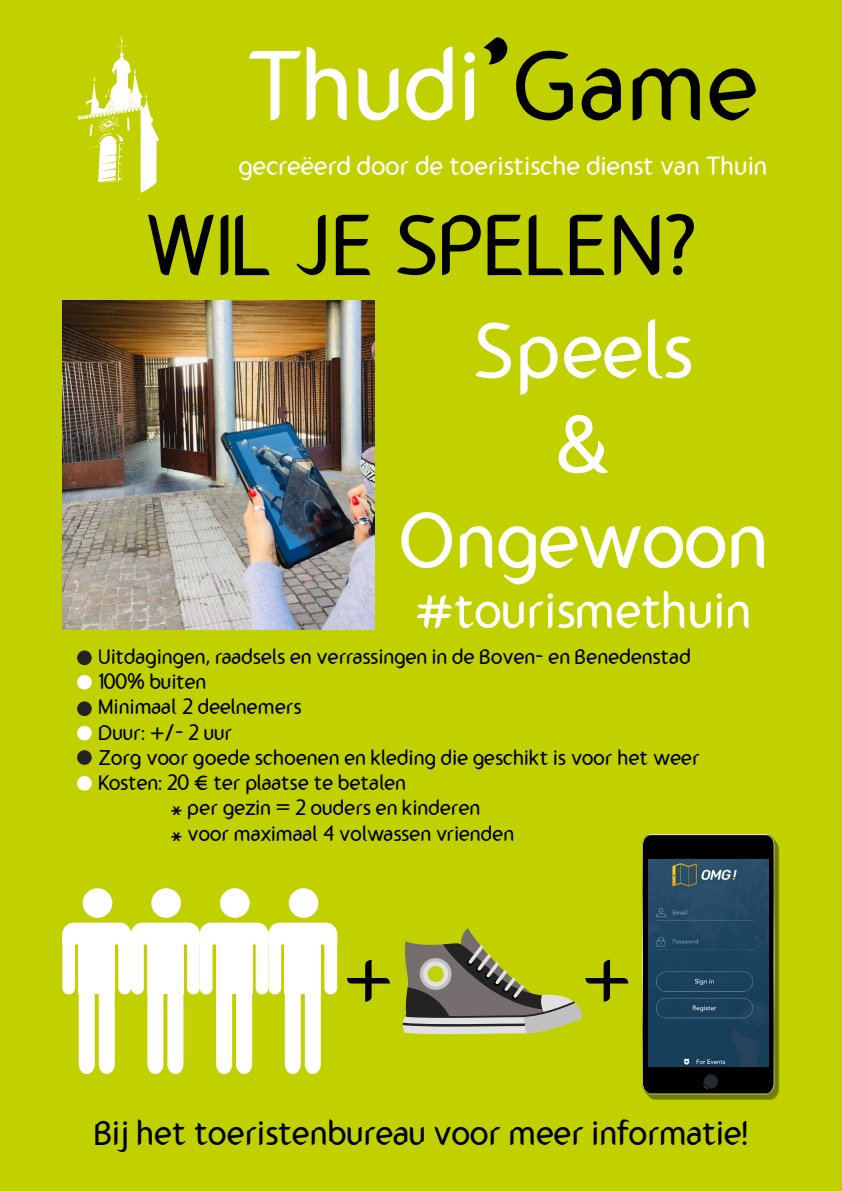
<style>
.page{position:relative;width:842px;height:1191px;background:#c1d100}
.page>*{position:absolute;margin:0;border:0;box-sizing:border-box;transform-origin:0 0}
.t1{font:98px "Gumela";letter-spacing:.04em;color:#fff}
.t2{font:85px "Gumela";color:#000}
.t3{font:79px/94.8px "Gumela";letter-spacing:.01em;color:#fff;text-align:center}
.t4{font:70px "Gumela";color:#000}
.t5{font:50px "Gumela";letter-spacing:.03em;color:#fff}
.t6{font:34px "Gumela";letter-spacing:.02em;color:#000}
.t7{font:26px "Gumela";letter-spacing:.02em;color:#fff}
.t8{font:21px "Gumela";letter-spacing:.02em;color:#000}
.t9{font:21px "Gumela";color:#000}
.s1{font-family:"Hobo Std";color:#000}
.s2{color:#000}
</style>
<div class="page">
<svg style="left:77px;top:36px;width:82px;height:157px"></svg>
<img style="left:62px;top:300px;width:313px;height:329px">
<svg style="left:642px;top:834px;width:137px;height:266px;background:#23260d"></svg>
<img style="left:648px;top:860px;width:120px;height:207px">
<div style="left:703px;top:1073px;width:15px;height:16px;background:#202c2e;border-radius:50%"></div>
<div style="left:703px;top:1073px;width:16px;height:16px;border:1px solid #000;border-radius:50%"></div>
<div style="left:83px;top:888px;width:29px;height:30px;background:#fff;border-radius:50%"></div>
<div style="left:62px;top:927px;width:13px;height:67px;background:#fff;border-radius:6px"></div>
<div style="left:118px;top:927px;width:13px;height:67px;background:#fff;border-radius:6px"></div>
<svg style="left:79px;top:993px;width:36px;height:81px;background:#f6f8db"></svg>
<div style="left:79px;top:939px;width:36px;height:54px;background:#fff"></div>
<div style="left:151px;top:888px;width:30px;height:30px;background:#fff;border-radius:50%"></div>
<div style="left:131px;top:927px;width:13px;height:67px;background:#fff;border-radius:6px"></div>
<div style="left:187px;top:927px;width:13px;height:67px;background:#fff;border-radius:6px"></div>
<svg style="left:147px;top:993px;width:36px;height:81px;background:#f6f8da"></svg>
<div style="left:147px;top:939px;width:36px;height:54px;background:#fff"></div>
<div style="left:220px;top:888px;width:30px;height:30px;background:#fff;border-radius:50%"></div>
<div style="left:200px;top:927px;width:13px;height:67px;background:#fff;border-radius:6px"></div>
<div style="left:256px;top:927px;width:12px;height:67px;background:#fff;border-radius:6px"></div>
<svg style="left:216px;top:993px;width:36px;height:81px;background:#f6f8dc"></svg>
<div style="left:216px;top:939px;width:36px;height:54px;background:#fff"></div>
<div style="left:289px;top:888px;width:29px;height:30px;background:#fff;border-radius:50%"></div>
<div style="left:268px;top:927px;width:13px;height:67px;background:#fff;border-radius:6px"></div>
<div style="left:324px;top:927px;width:13px;height:67px;background:#fff;border-radius:6px"></div>
<svg style="left:285px;top:993px;width:36px;height:81px;background:#f6f8dc"></svg>
<div style="left:285px;top:939px;width:36px;height:54px;background:#fff"></div>
<svg style="left:62px;top:922px;width:275px;height:22px"></svg>
<svg style="left:402px;top:928px;width:180px;height:106px"></svg>
<svg style="left:420px;top:958px;width:32px;height:31px"></svg>
<div style="left:423px;top:961px;width:25px;height:25px;background:#e2e1e1;border-radius:50%"></div>
<div style="left:428px;top:966px;width:16px;height:16px;background:#c1d10b;border-radius:50%"></div>
<div style="left:77px;top:650px;width:15px;height:15px;background:#232323;border-radius:50%"></div>
<div style="left:77px;top:675px;width:15px;height:14px;background:#fff;border-radius:50%"></div>
<div style="left:77px;top:701px;width:15px;height:15px;background:#232323;border-radius:50%"></div>
<div style="left:77px;top:726px;width:15px;height:14px;background:#fff;border-radius:50%"></div>
<div style="left:77px;top:750px;width:15px;height:15px;background:#232323;border-radius:50%"></div>
<div style="left:77px;top:776px;width:15px;height:14px;background:#fff;border-radius:50%"></div>
<h1 class="t1" style="left:245px;top:28px;width:514px">Thudi<span class="s1">’</span><span class="s2">Game</span></h1>
<p class="t7" style="left:239px;top:151px;width:530px">gecreëerd door de toeristische dienst van Thuin</p>
<h2 class="t2" style="left:145px;top:195px;width:554px">WIL JE SPELEN?</h2>
<h3 class="t3" style="left:398px;top:302px;width:370px">Speels<br>&amp;<br>Ongewoon</h3>
<h3 class="t5" style="left:415px;top:581px;width:337px">#tourismethuin</h3>
<p class="t8" style="left:98px;top:644px;width:594px">Uitdagingen, raadsels en verrassingen in de Boven- en Benedenstad</p>
<p class="t9" style="left:98px;top:669px;width:109px">100% buiten</p>
<p class="t8" style="left:98px;top:694px;width:205px">Minimaal 2 deelnemers</p>
<p class="t8" style="left:98px;top:720px;width:135px">Duur: +/- 2 uur</p>
<p class="t8" style="left:98px;top:745px;width:603px">Zorg voor goede schoenen en kleding die geschikt is voor het weer</p>
<p class="t9" style="left:98px;top:770px;width:309px">Kosten: 20 € ter plaatse te betalen</p>
<p class="t8" style="left:170px;top:795px;width:311px">* per gezin = 2 ouders en kinderen</p>
<p class="t8" style="left:170px;top:820px;width:345px">* voor maximaal 4 volwassen vrienden</p>
<h3 class="t4" style="left:344px;top:936px;width:50px">+</h3>
<h3 class="t4" style="left:583px;top:936px;width:50px">+</h3>
<h3 class="t6" style="left:94px;top:1112px;width:655px">Bij het toeristenbureau voor meer informatie!</h3>
</div>
